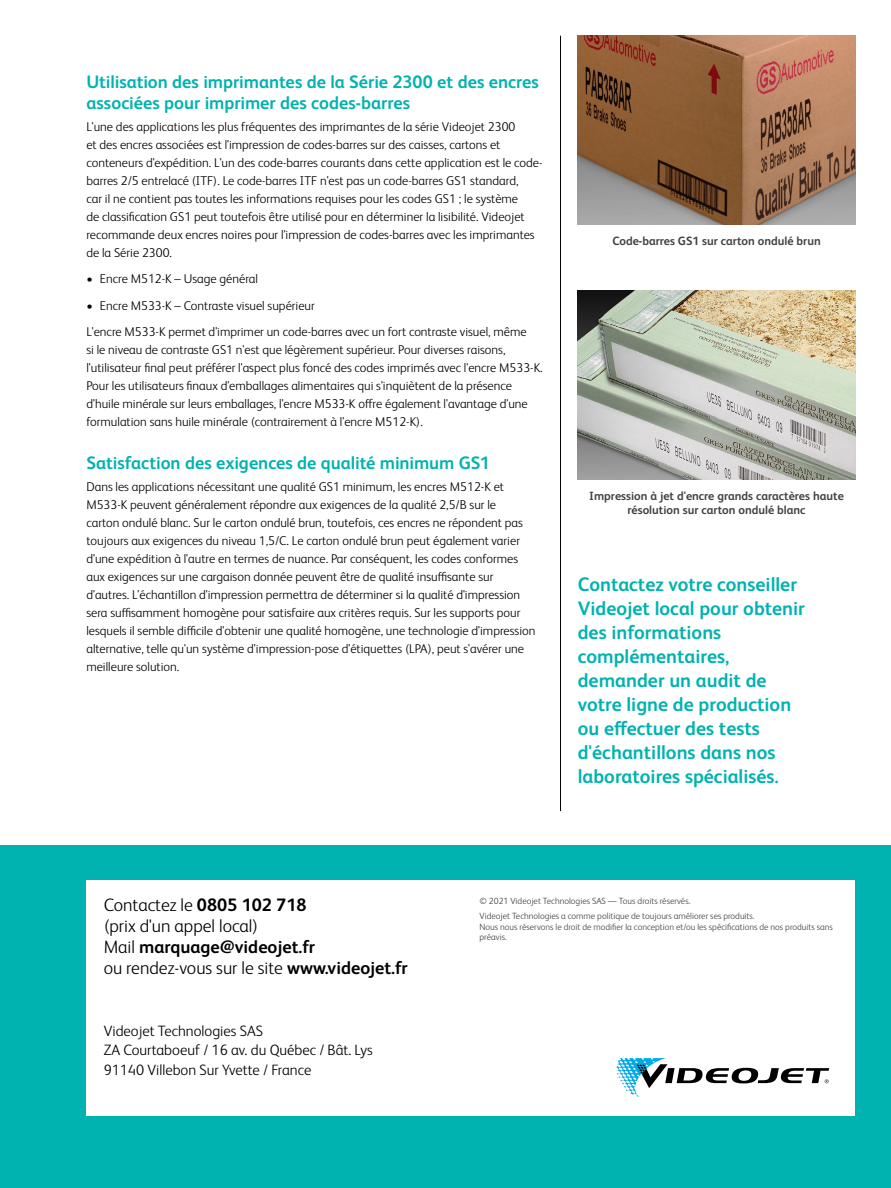
<style>
.page{position:relative;width:891px;height:1188px;background:#fff}
.page>*{position:absolute;margin:0;border:0;box-sizing:border-box;transform-origin:0 0}
.t1{font:700 19.5px/24px "FS Albert Pro";color:#00b3b0}
.t2{font:700 18px/21px "FS Albert Pro";letter-spacing:-.005em;color:#00b3b0}
.t3{font:300 18px/21px "FS Albert Pro";color:#000}
.t4{font:300 15px/19.5px "FS Albert Pro";color:#000}
.t5{font:300 12.75px/18px "FS Albert Pro";color:#000}
.t6{font:700 12px/13.5px "FS Albert Pro";color:#414042;text-align:center}
.t7{font:300 9px/14.7px "FS Albert Pro";color:#414042}
.s1{font-weight:700}
</style>
<div class="page">
<div style="left:0;top:846px;width:891px;height:342px;background:#00b3b0"></div>
<div style="left:86px;top:880px;width:769px;height:236px;background:#fff"></div>
<img style="left:578px;top:36px;width:277px;height:189px">
<img style="left:578px;top:290px;width:277px;height:189px">
<hr style="left:560px;top:36px;width:1px;height:775px;background:#000">
<svg style="left:617px;top:1058px;width:212px;height:39px"></svg>
<h2 class="t2" style="left:86px;top:70px;width:454px">Utilisation des imprimantes de la Série 2300 et des encres associées pour imprimer des codes-barres</h2>
<p class="t5" style="left:86px;top:117px;width:458px">L'une des applications les plus fréquentes des imprimantes de la série Videojet 2300<br>et des encres associées est l'impression de codes-barres sur des caisses, cartons et conteneurs d'expédition. L'un des code-barres courants dans cette application est le code&shy;barres 2/5 entrelacé (ITF). Le code-barres ITF n'est pas un code-barres GS1 standard,<br>car il ne contient pas toutes les informations requises pour les codes GS1 ; le système<br>de classification GS1 peut toutefois être utilisé pour en déterminer la lisibilité. Videojet recommande deux encres noires pour l'impression de codes-barres avec les imprimantes de la Série 2300.</p>
<p class="t5" style="left:86px;top:269px;width:173px">• Encre M512-K – Usage général</p>
<p class="t5" style="left:86px;top:292px;width:442px;line-height:26.5px">• Encre M533-K – Contraste visuel supérieur<br>L'encre M533-K permet d'imprimer un code-barres avec un fort contraste visuel, même</p>
<p class="t5" style="left:86px;top:340px;width:458px">si le niveau de contraste GS1 n'est que légèrement supérieur. Pour diverses raisons, l'utilisateur final peut préférer l'aspect plus foncé des codes imprimés avec l'encre M533-K.<br>Pour les utilisateurs finaux d'emballages alimentaires qui s'inquiètent de la présence d'huile minérale sur leurs emballages, l'encre M533-K offre également l'avantage d'une formulation sans huile minérale (contrairement à l'encre M512-K).</p>
<h2 class="t2" style="left:86px;top:451px;width:405px">Satisfaction des exigences de qualité minimum GS1</h2>
<p class="t5" style="left:86px;top:477px;width:451px">Dans les applications nécessitant une qualité GS1 minimum, les encres M512-K et M533-K peuvent généralement répondre aux exigences de la qualité 2,5/B sur le<br>carton ondulé blanc. Sur le carton ondulé brun, toutefois, ces encres ne répondent pas toujours aux exigences du niveau 1,5/C. Le carton ondulé brun peut également varier d'une expédition à l'autre en termes de nuance. Par conséquent, les codes conformes aux exigences sur une cargaison donnée peuvent être de qualité insuffisante sur d'autres. L'échantillon d'impression permettra de déterminer si la qualité d'impression sera suffisamment homogène pour satisfaire aux critères requis. Sur les supports pour lesquels il semble difficile d'obtenir une qualité homogène, une technologie d'impression alternative, telle qu'un système d'impression-pose d'étiquettes (LPA), peut s'avérer une meilleure solution.</p>
<p class="t6" style="left:612px;top:233px;width:210px">Code-barres GS1 sur carton ondulé brun</p>
<p class="t6" style="left:589px;top:489px;width:256px">Impression à jet d'encre grands caractères haute résolution sur carton ondulé blanc</p>
<h1 class="t1" style="left:578px;top:571px;width:229px">Contactez votre conseiller<br>Videojet local pour obtenir des informations complémentaires, demander un audit de votre ligne de production ou effectuer des tests d'échantillons dans nos laboratoires spécialisés.</h1>
<h2 class="t3" style="left:104px;top:894px;width:306px">Contactez le <span class="s1">0805 102 718<br></span>(prix d'un appel local)<br>Mail <span class="s1">marquage@videojet.fr<br></span>ou rendez-vous sur le site <span class="s1">www.videojet.fr</span></h2>
<p class="t4" style="left:104px;top:1020px;width:271px">Videojet Technologies SAS<br>ZA Courtaboeuf / 16 av. du Québec / Bât. Lys<br>91140 Villebon Sur Yvette / France</p>
<p class="t7" style="left:480px;top:893px;width:277px">© 2021 Videojet Technologies SAS — Tous droits réservés.<br>Videojet Technologies a comme politique de toujours améliorer ses produits.</p>
<p class="t7" style="left:480px;top:921px;width:355px;line-height:10.5px">Nous nous réservons le droit de modifier la conception et/ou les spécifications de nos produits sans préavis.</p>
</div>
